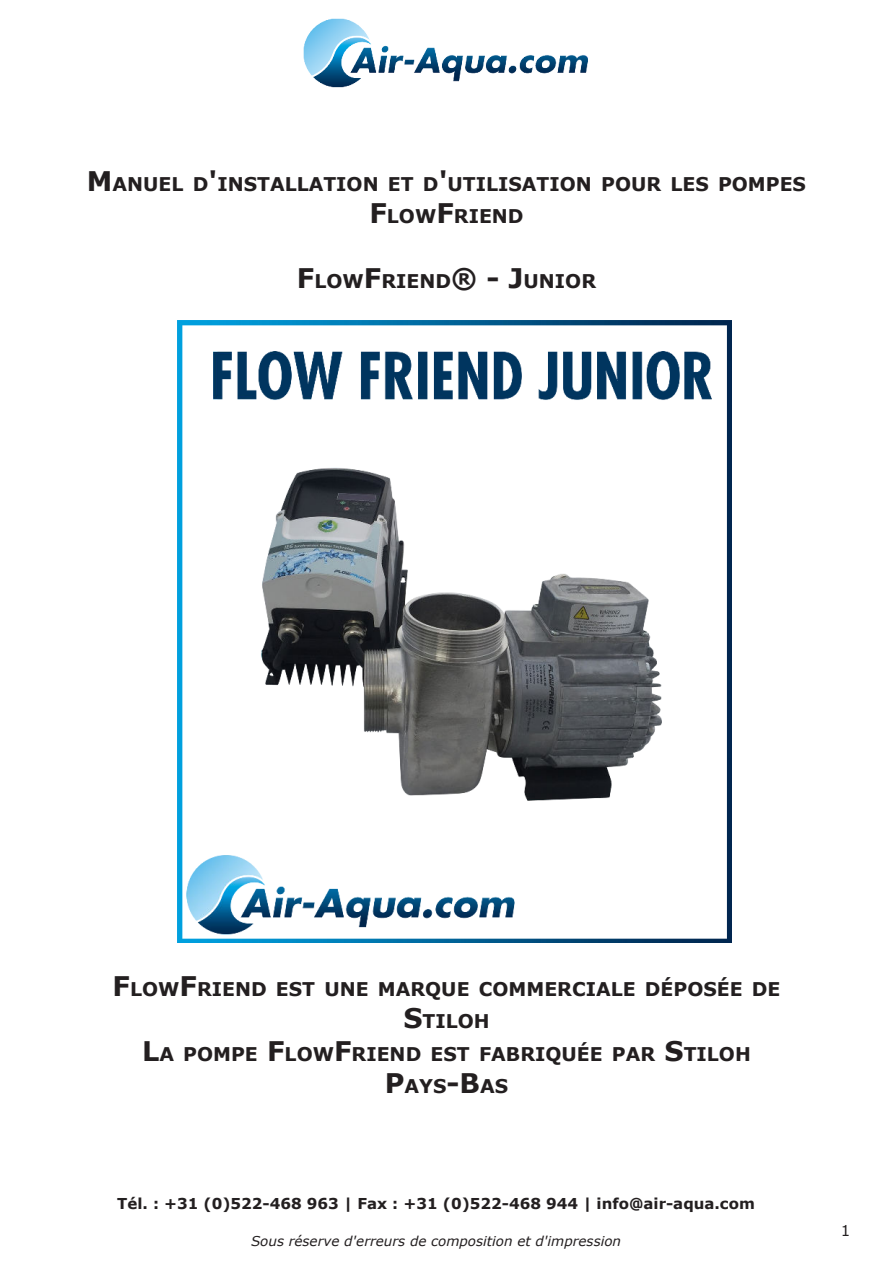
<style>
.page{position:relative;width:893px;height:1263px;background:#fff}
.page>*{position:absolute;margin:0;border:0;box-sizing:border-box;transform-origin:0 0}
.t1{font:700 18.9px/32.4px "Verdana";color:#231f20;text-align:center}
.t2{font:700 15px "Verdana";color:#231f20}
.t3{font:15px "Verdana";color:#231f20}
.t4{font:italic 13.5px "Verdana";color:#231f20}
.s1{font-size:27px}
</style>
<div class="page">
<img style="left:178px;top:320px;width:553px;height:622px">
<img style="left:303px;top:18px;width:285px;height:70px">
<p class="t1" style="left:87px;top:169px;width:721px"><span class="s1">M</span>ANUEL D<span class="s1">'</span>INSTALLATION ET D<span class="s1">'</span>UTILISATION POUR LES POMPES<br><span class="s1">F</span>LOW<span class="s1">F</span>RIEND</p>
<p class="t1" style="left:297px;top:266px;width:301px"><span class="s1">F</span>LOW<span class="s1">F</span>RIEND<span class="s1">® - J</span>UNIOR</p>
<p class="t1" style="left:112px;top:974px;width:670px"><span class="s1">F</span>LOW<span class="s1">F</span>RIEND EST UNE MARQUE COMMERCIALE DÉPOSÉE DE<br><span class="s1">S</span>TILOH<br><span class="s1">L</span>A POMPE <span class="s1">F</span>LOW<span class="s1">F</span>RIEND EST FABRIQUÉE PAR <span class="s1">S</span>TILOH<br><span class="s1">P</span>AYS<span class="s1">-B</span>AS</p>
<p class="t2" style="left:117px;top:1196px;width:639px">Tél. : +31 (0)522-468 963 | Fax : +31 (0)522-468 944 | info@air-aqua.com</p>
<p class="t4" style="left:251px;top:1235px;width:372px">Sous réserve d'erreurs de composition et d'impression</p>
<p class="t3" style="left:841px;top:1224px;width:11px">1</p>
</div>
